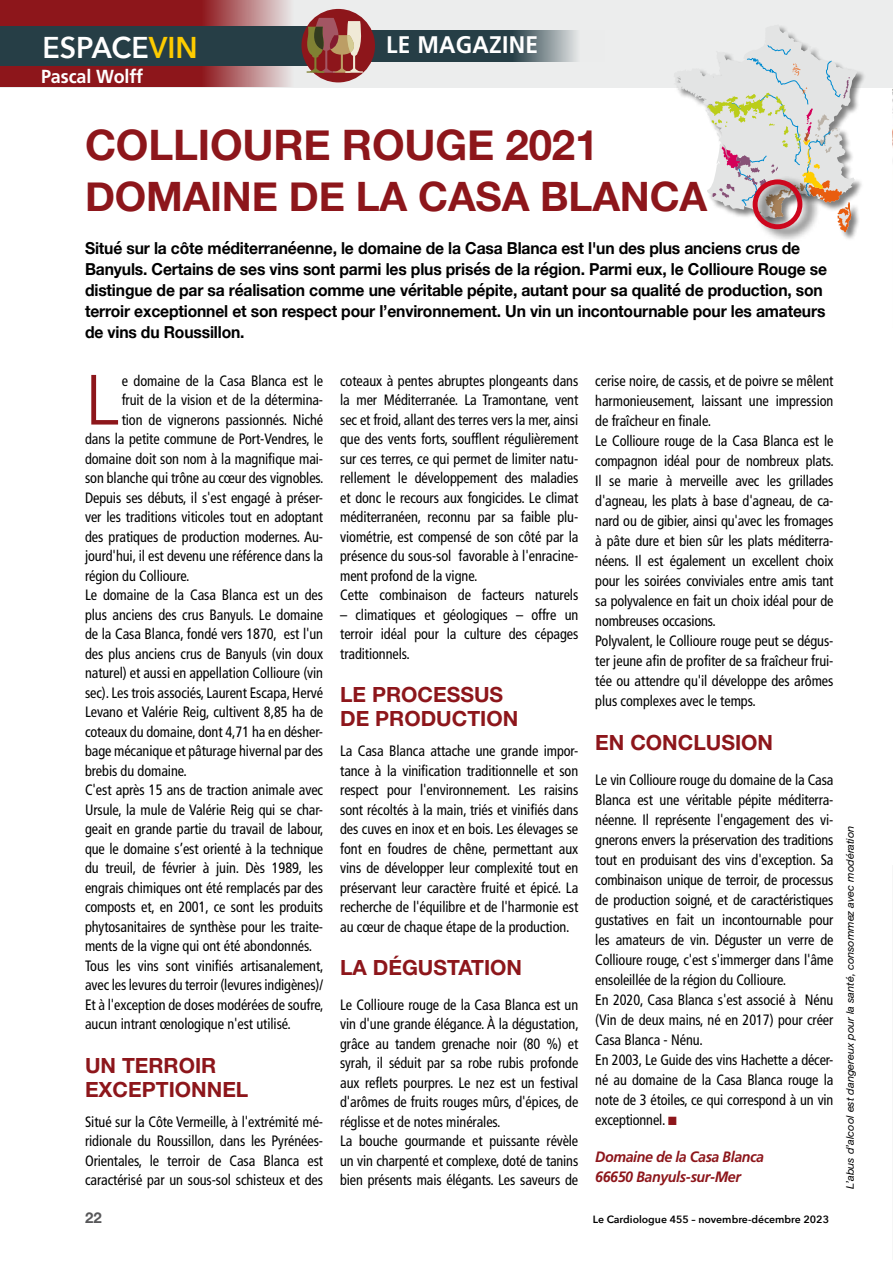
<style>
.page{position:relative;width:893px;height:1263px;background:#fff}
.page>*{position:absolute;margin:0;border:0;box-sizing:border-box;transform-origin:0 0}
.t1{font:70.05px "Avenir Next";color:#8d161b;scale:.95 1}
.t2{font:700 42px "Helvetica Neue";letter-spacing:-.005em;color:#8d161b}
.t3{font:700 40.5px "Helvetica Neue";letter-spacing:-.005em;color:#8d161b}
.t4{font:600 30px "Avenir Next";color:#fff;scale:.95 1}
.t5{font:700 24px "Frutiger LT Std";letter-spacing:.01em;color:#fff;scale:.95 1}
.t6{font:700 21px/24px "Helvetica Neue LT Std";color:#8d161b}
.t7{font:700 18.9px "Frutiger LT Std";letter-spacing:-.005em;color:#fff;scale:.95 1}
.t8{font:700 16.5px/21px "Helvetica Neue";letter-spacing:-.01em;color:#000;scale:.95 1}
.t9{font:condensed 15px/19.5px "Frutiger LT Std";letter-spacing:-.005em;color:#000;scale:.95 1}
.t10{font:italic 700 15px/20px "Frutiger LT Std";letter-spacing:-.03em;color:#8d161b;scale:.95 1}
.t11{font:700 15px "Helvetica Neue LT Std";color:#58585a}
.t12{font:italic 10.5px "Helvetica Neue LT Std";color:#000;scale:1.05 1}
.t13{font:600 10.5px "Avenir Next";color:#000}
.s1{color:#fecc00}
.s2{color:#8d161b}
</style>
<div class="page">
<img style="left:892px;top:87px;width:1px;height:75px">
<div style="left:0;top:0;width:893px;height:87px;background:#eceded"></div>
<svg style="left:0;top:0;width:334px;height:87px;background:#9f4549"></svg>
<div style="left:674px;top:25px;width:193px;height:217px;background:#000;opacity:.5"></div>
<svg style="left:673px;top:25px;width:184px;height:207px"></svg>
<div style="left:753px;top:175px;width:68px;height:68px;background:#000;opacity:.75"></div>
<div style="left:753px;top:179px;width:49px;height:50px;border:5px solid #cd071e;border-radius:50%"></div>
<svg style="left:372px;top:30px;width:205px;height:31px;background:#43585f"></svg>
<div style="left:0;top:26px;width:359px;height:39px;background:#263e46"></div>
<div style="left:301px;top:9px;width:74px;height:73px;background:#8d161b;border-radius:50%"></div>
<svg style="left:306px;top:18px;width:58px;height:55px"></svg>
<hr style="left:892px;top:865px;width:1px;height:395px;background:#f6f6f6">
<h3 class="t4" style="left:43px;top:22px;width:165px">ESPACE<span class="s1">VIN</span></h3>
<p class="t7" style="left:41px;top:65px;width:109px">Pascal Wolff</p>
<h3 class="t5" style="left:386px;top:31px;width:161px">LE MAGAZINE</h3>
<h2 class="t2" style="left:85px;top:112px;width:515px">COLLIOURE ROUGE 2021</h2>
<h3 class="t3" style="left:85px;top:165px;width:624px">DOMAINE DE LA CASA BLANCA</h3>
<p class="t8" style="left:85px;top:238px;width:783px">Situé sur la côte méditerranéenne, le domaine de la Casa Blanca est l'un des plus anciens crus de Banyuls. Certains de ses vins sont parmi les plus prisés de la région. Parmi eux, le Collioure Rouge se distingue de par sa réalisation comme une véritable pépite, autant pour sa qualité de production, son terroir exceptionnel et son respect pour l’environnement. Un vin un incontournable pour les amateurs de vins du Roussillon.</p>
<h1 class="t1" style="left:85px;top:341px;width:37px">L</h1>
<p class="t9" style="left:122px;top:371px;width:214px">e domaine de la Casa Blanca est le</p>
<p class="t9" style="left:340px;top:371px;width:252px">coteaux à pentes abruptes plongeants dans la mer Méditerranée. La Tramontane, vent sec et froid, allant des terres vers la mer, ainsi que des vents forts, soufflent régulièrement sur ces terres, ce qui permet de limiter natu&shy;rellement le développement des maladies et donc le recours aux fongicides. Le climat méditerranéen, reconnu par sa faible plu&shy;viométrie, est compensé de son côté par la présence du sous-sol favorable à l'enracine&shy;ment profond de la vigne.<br>Cette combinaison de facteurs naturels</p>
<p class="t9" style="left:340px;top:605px;width:252px;text-align:justify">– climatiques et géologiques – offre un terroir idéal pour la culture des cépages traditionnels.</p>
<h3 class="t6" style="left:340px;top:682px;width:180px">LE PROCESSUS<br>DE PRODUCTION</h3>
<p class="t9" style="left:340px;top:741px;width:252px;text-align:justify">La Casa Blanca attache une grande impor&shy;tance à la vinification traditionnelle et son respect pour l'environnement. Les raisins sont récoltés à la main, triés et vinifiés dans des cuves en inox et en bois. Les élevages se font en foudres de chêne, permettant aux vins de développer leur complexité tout en préservant leur caractère fruité et épicé. La recherche de l'équilibre et de l'harmonie est au cœur de chaque étape de la production.</p>
<h3 class="t6" style="left:340px;top:955px;width:184px">LA DÉGUSTATION</h3>
<p class="t9" style="left:340px;top:995px;width:253px">Le Collioure rouge de la Casa Blanca est un vin d'une grande élégance. À la dégustation, grâce au tandem grenache noir (80 %) et syrah, il séduit par sa robe rubis profonde aux reflets pourpres. Le nez est un festival d'arômes de fruits rouges mûrs, d'épices, de réglisse et de notes minérales.<br>La bouche gourmande et puissante révèle un vin charpenté et complexe, doté de tanins bien présents mais élégants. Les saveurs de</p>
<p class="t9" style="left:595px;top:370px;width:253px;line-height:20px">cerise noire, de cassis, et de poivre se mêlent harmonieusement, laissant une impression de fraîcheur en finale.<br>Le Collioure rouge de la Casa Blanca est le compagnon idéal pour de nombreux plats.<br>Il se marie à merveille avec les grillades d'agneau, les plats à base d'agneau, de ca&shy;nard ou de gibier, ainsi qu'avec les fromages à pâte dure et bien sûr les plats méditerra&shy;néens. Il est également un excellent choix pour les soirées conviviales entre amis tant sa polyvalence en fait un choix idéal pour de nombreuses occasions.<br>Polyvalent, le Collioure rouge peut se dégus&shy;ter jeune afin de profiter de sa fraîcheur frui&shy;tée ou attendre qu'il développe des arômes plus complexes avec le temps.</p>
<h3 class="t6" style="left:595px;top:730px;width:179px">EN CONCLUSION</h3>
<p class="t9" style="left:595px;top:770px;width:252px;line-height:20px">Le vin Collioure rouge du domaine de la Casa Blanca est une véritable pépite méditerra&shy;néenne. Il représente l'engagement des vi&shy;gnerons envers la préservation des traditions tout en produisant des vins d'exception. Sa combinaison unique de terroir, de processus de production soigné, et de caractéristiques gustatives en fait un incontournable pour les amateurs de vin. Déguster un verre de Collioure rouge, c'est s'immerger dans l'âme ensoleillée de la région du Collioure.<br>En 2020, Casa Blanca s'est associé à Nénu (Vin de deux mains, né en 2017) pour créer Casa Blanca - Nénu.<br>En 2003, Le Guide des vins Hachette a décer&shy;né au domaine de la Casa Blanca rouge la note de 3 étoiles, ce qui correspond à un vin exceptionnel. <span class="s2">■</span></p>
<p class="t10" style="left:595px;top:1147px;width:179px">Domaine de la Casa Blanca<br>66650 Banyuls-sur-Mer</p>
<p class="t9" style="left:122px;top:390px;width:214px">fruit de la vision et de la détermina-</p>
<p class="t9" style="left:122px;top:410px;width:214px">tion de vignerons passionnés. Niché</p>
<p class="t9" style="left:85px;top:429px;width:252px">dans la petite commune de Port-Vendres, le</p>
<p class="t9" style="left:85px;top:449px;width:252px">domaine doit son nom à la magnifique mai-</p>
<p class="t9" style="left:85px;top:468px;width:253px">son blanche qui trône au cœur des vignobles.</p>
<p class="t9" style="left:85px;top:488px;width:252px">Depuis ses débuts, il s'est engagé à préser-</p>
<p class="t9" style="left:85px;top:507px;width:252px">ver les traditions viticoles tout en adoptant</p>
<p class="t9" style="left:85px;top:527px;width:252px">des pratiques de production modernes. Au-</p>
<p class="t9" style="left:85px;top:546px;width:252px">jourd'hui, il est devenu une référence dans la</p>
<p class="t9" style="left:85px;top:566px;width:112px">région du Collioure.</p>
<p class="t9" style="left:85px;top:585px;width:252px">Le domaine de la Casa Blanca est un des</p>
<p class="t9" style="left:85px;top:605px;width:252px">plus anciens des crus Banyuls. Le domaine</p>
<p class="t9" style="left:85px;top:624px;width:252px">de la Casa Blanca, fondé vers 1870, est l'un</p>
<p class="t9" style="left:85px;top:644px;width:252px">des plus anciens crus de Banyuls (vin doux</p>
<p class="t9" style="left:85px;top:663px;width:252px">naturel) et aussi en appellation Collioure (vin</p>
<p class="t9" style="left:85px;top:683px;width:252px">sec). Les trois associés, Laurent Escapa, Hervé</p>
<p class="t9" style="left:85px;top:702px;width:252px">Levano et Valérie Reig, cultivent 8,85 ha de</p>
<p class="t9" style="left:85px;top:722px;width:252px">coteaux du domaine, dont 4,71 ha en désher-</p>
<p class="t9" style="left:85px;top:741px;width:252px">bage mécanique et pâturage hivernal par des</p>
<p class="t9" style="left:85px;top:761px;width:109px">brebis du domaine.</p>
<p class="t9" style="left:85px;top:780px;width:252px">C'est après 15 ans de traction animale avec</p>
<p class="t9" style="left:85px;top:800px;width:252px">Ursule, la mule de Valérie Reig qui se char-</p>
<p class="t9" style="left:85px;top:819px;width:253px">geait en grande partie du travail de labour,</p>
<p class="t9" style="left:85px;top:839px;width:252px">que le domaine s’est orienté à la technique</p>
<p class="t9" style="left:85px;top:858px;width:252px">du treuil, de février à juin. Dès 1989, les</p>
<p class="t9" style="left:85px;top:878px;width:252px">engrais chimiques ont été remplacés par des</p>
<p class="t9" style="left:85px;top:897px;width:252px">composts et, en 2001, ce sont les produits</p>
<p class="t9" style="left:85px;top:917px;width:252px">phytosanitaires de synthèse pour les traite-</p>
<p class="t9" style="left:85px;top:936px;width:241px">ments de la vigne qui ont été abondonnés.</p>
<p class="t9" style="left:85px;top:956px;width:253px">Tous les vins sont vinifiés artisanalement,</p>
<p class="t9" style="left:85px;top:975px;width:252px">avec les levures du terroir (levures indigènes)/</p>
<p class="t9" style="left:85px;top:995px;width:253px">Et à l'exception de doses modérées de soufre,</p>
<p class="t9" style="left:85px;top:1014px;width:218px">aucun intrant œnologique n'est utilisé.</p>
<h3 class="t6" style="left:85px;top:1053px;width:165px">UN TERROIR<br>EXCEPTIONNEL</h3>
<p class="t9" style="left:85px;top:1112px;width:252px;text-align:justify">Situé sur la Côte Vermeille, à l'extrémité mé&shy;ridionale du Roussillon, dans les Pyrénées-Orientales, le terroir de Casa Blanca est caractérisé par un sous-sol schisteux et des</p>
<p class="t11" style="left:85px;top:1208px;width:18px">22</p>
<p class="t13" style="left:593px;top:1210px;width:238px">Le Cardiologue 455 – novembre-décembre 2023</p>
<p class="t12" style="left:844px;top:1188px;width:347px;rotate:-90deg">L’abus d’alcool est dangereux pour la santé, consommez avec modération</p>
</div>
